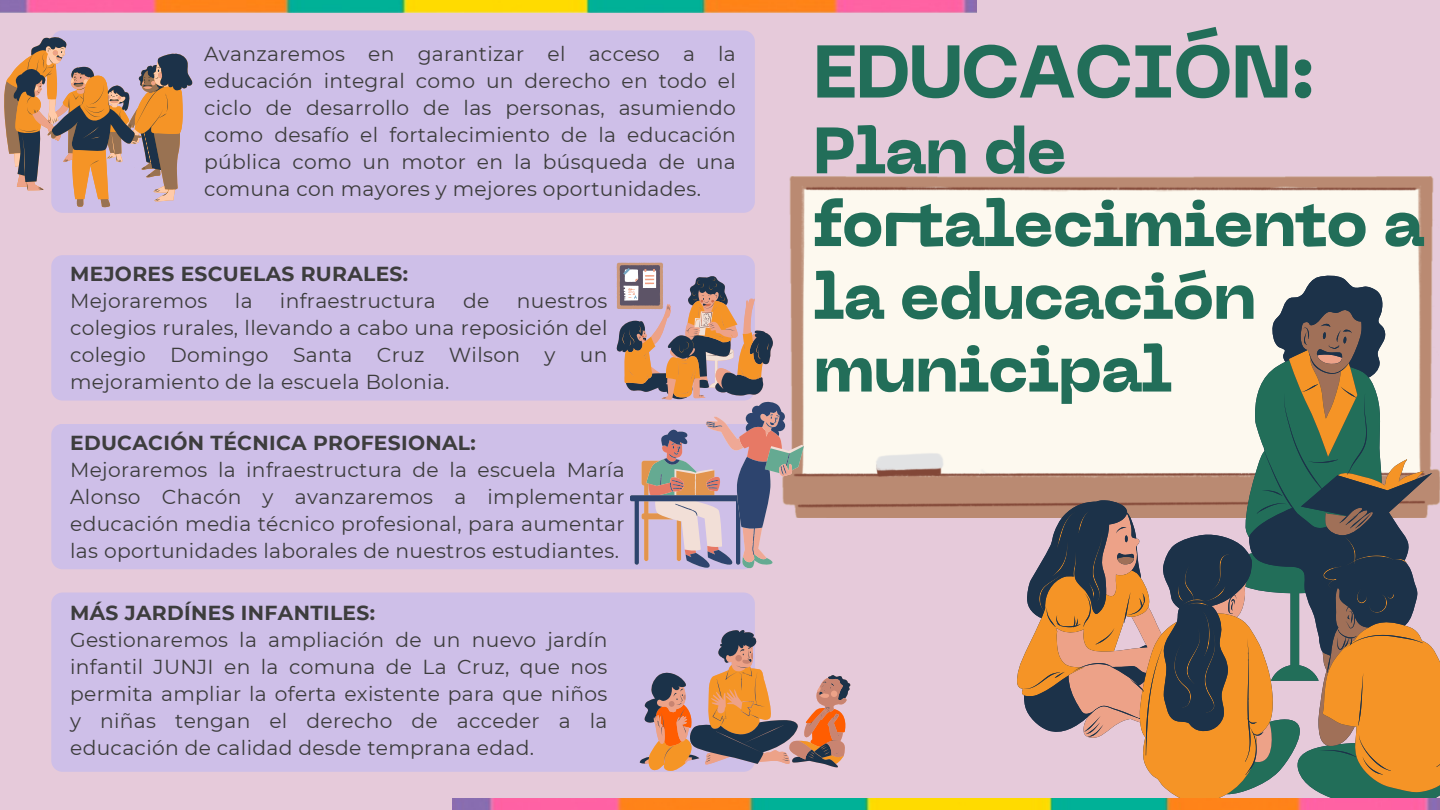
<style>
.page{position:relative;width:1440px;height:810px;background:#e6cada}
.page>*{position:absolute;margin:0;border:0;box-sizing:border-box;transform-origin:0 0}
.t1{font:800 74px "PP Neue Machina";letter-spacing:-.025em;color:#226e59}
.t2{font:800 65px/72.8px "PP Neue Machina";letter-spacing:-.025em;color:#226e59}
.t3{font:20.2px/27px "Montserrat";letter-spacing:.015em;color:#3d3d3d;text-align:justify}
.t4{font:700 20.2px "Montserrat";letter-spacing:.015em;color:#3d3d3d}
</style>
<div class="page">
<svg style="left:789px;top:176px;width:645px;height:341px;fill:#fdf9ef"></svg>
<svg style="left:1016px;top:350px;width:424px;height:448px"></svg>
<svg style="left:1023px;top:275px;width:417px;height:500px"></svg>
<div style="left:53px;top:30px;width:702px;height:183px;background:#cebfe8"></div>
<div style="left:51px;top:255px;width:703px;height:146px;background:#cebfe8"></div>
<div style="left:51px;top:424px;width:565px;height:145px;background:#cebfe8"></div>
<div style="left:51px;top:593px;width:704px;height:179px;background:#cebfe8"></div>
<svg style="left:616px;top:263px;width:188px;height:306px"></svg>
<svg style="left:640px;top:630px;width:210px;height:142px"></svg>
<svg style="left:4px;top:36px;width:191px;height:171px"></svg>
<img style="left:0;top:0;width:977px;height:12px">
<img style="left:452px;top:798px;width:988px;height:12px">
<p class="t3" style="left:204px;top:40px;width:533px">Avanzaremos en garantizar el acceso a la educación integral como un derecho en todo el ciclo de desarrollo de las personas, asumiendo como desafío el fortalecimiento de la educación pública como un motor en la búsqueda de una comuna con mayores y mejores oportunidades.</p>
<p class="t4" style="left:70px;top:262px;width:340px">MEJORES ESCUELAS RURALES:</p>
<h1 class="t3" style="left:70px;top:288px;width:139px">Mejoraremos</h1>
<h1 class="t3" style="left:235px;top:288px;width:19px">la</h1>
<h1 class="t3" style="left:280px;top:288px;width:157px">infraestructura</h1>
<h1 class="t3" style="left:463px;top:288px;width:28px">de</h1>
<h1 class="t3" style="left:70px;top:288px;width:539px;text-indent:447px">nuestros colegios rurales, llevando a cabo una reposición del colegio Domingo Santa Cruz Wilson y un mejoramiento de la escuela Bolonia.</h1>
<p class="t4" style="left:70px;top:430px;width:407px">EDUCACIÓN TÉCNICA PROFESIONAL:</p>
<p class="t3" style="left:70px;top:456px;width:556px">Mejoraremos la infraestructura de la escuela María Alonso Chacón y avanzaremos a implementar educación media técnico profesional, para aumentar las oportunidades laborales de nuestros estudiantes.</p>
<p class="t4" style="left:70px;top:601px;width:306px">MÁS JARDÍNES INFANTILES:</p>
<p class="t3" style="left:70px;top:627px;width:539px">Gestionaremos la ampliación de un nuevo jardín infantil JUNJI en la comuna de La Cruz, que nos permita ampliar la oferta existente para que niños y niñas tengan el derecho de acceder a la educación de calidad desde temprana edad.</p>
<p class="t1" style="left:813px;top:43px;width:505px">EDUCACIÓN:</p>
<p class="t2" style="left:813px;top:120px;width:613px">Plan de fortalecimiento a la educación municipal</p>
</div>
